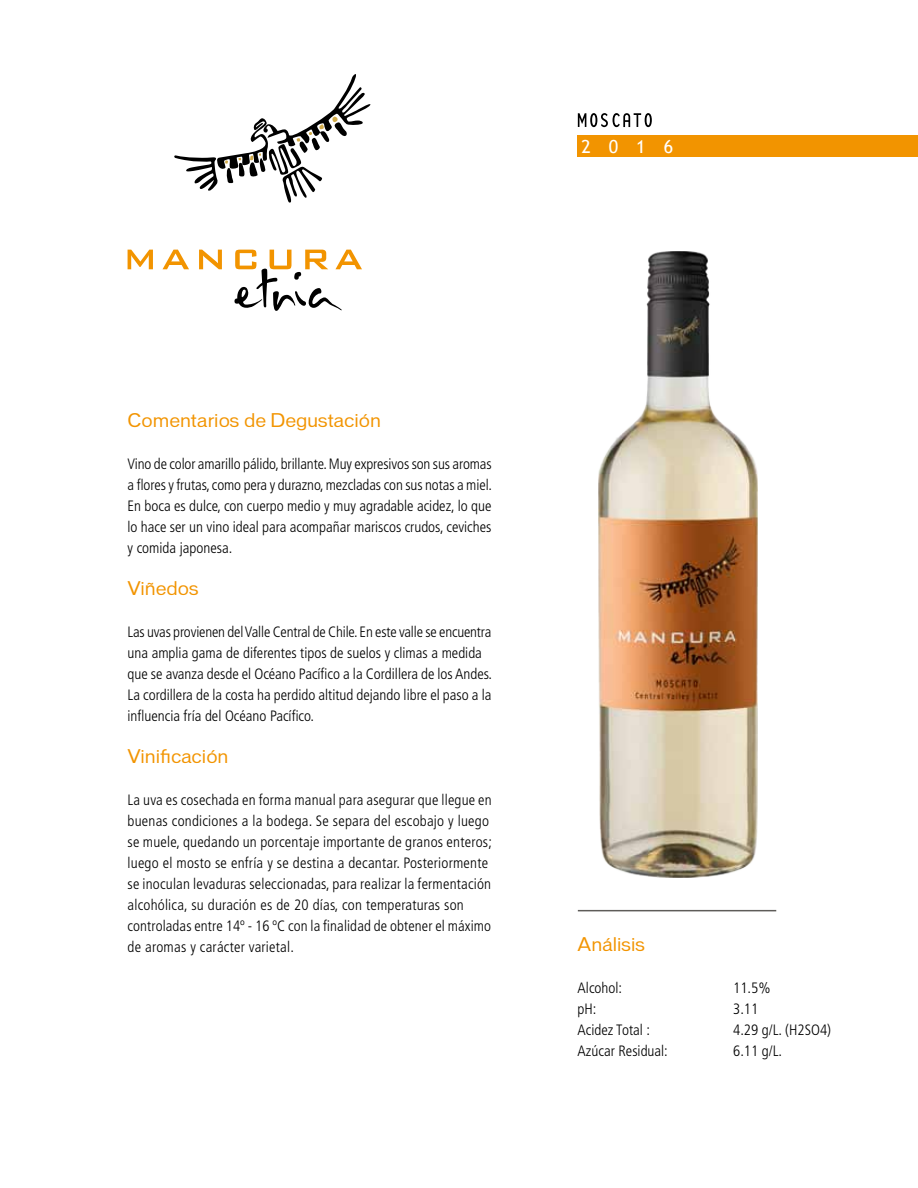
<style>
.page{position:relative;width:918px;height:1188px;background:#fff}
.page>*{position:absolute;margin:0;border:0;box-sizing:border-box;transform-origin:0 0}
.t1{font:18px "Vonnes";color:#f29400}
.t2{font:18px "Trebuchet MS";color:#fff}
.t3{font:300 condensed 15px/21px "Frutiger";letter-spacing:.01em;color:#000}
</style>
<div class="page">
<hr style="left:578px;top:910px;width:198px;height:1px;background:#5e5c59">
<div style="left:578px;top:135px;width:340px;height:22px;background:#f29400"></div>
<svg style="left:128px;top:250px;width:25px;height:19px"></svg>
<svg style="left:163px;top:250px;width:26px;height:19px"></svg>
<svg style="left:199px;top:250px;width:23px;height:19px"></svg>
<svg style="left:234px;top:250px;width:128px;height:61px"></svg>
<svg style="left:174px;top:74px;width:197px;height:129px"></svg>
<img style="left:598px;top:252px;width:160px;height:626px">
<svg style="left:578px;top:113px;width:74px;height:14px"></svg>
<p class="t2" style="left:581px;top:136px;width:93px">2016</p>
<p class="t1" style="left:128px;top:410px;width:255px">Comentarios de Degustación</p>
<p class="t3" style="left:128px;top:454px;width:366px;text-align:justify">Vino de color amarillo pálido, brillante. Muy expresivos son sus aromas a flores y frutas, como pera y durazno, mezcladas con sus notas a miel.<br>En boca es dulce, con cuerpo medio y muy agradable acidez, lo que lo hace ser un vino ideal para acompañar mariscos crudos, ceviches y comida japonesa.</p>
<p class="t1" style="left:128px;top:578px;width:73px">Viñedos</p>
<p class="t3" style="left:128px;top:622px;width:366px">Las uvas provienen del Valle Central de Chile. En este valle se encuentra una amplia gama de diferentes tipos de suelos y climas a medida que se avanza desde el Océano Pacífico a la Cordillera de los Andes.<br>La cordillera de la costa ha perdido altitud dejando libre el paso a la influencia fría del Océano Pacífico.</p>
<p class="t1" style="left:128px;top:746px;width:103px">Vinificación</p>
<p class="t3" style="left:128px;top:790px;width:366px">La uva es cosechada en forma manual para asegurar que llegue en buenas condiciones a la bodega. Se separa del escobajo y luego se muele, quedando un porcentaje importante de granos enteros; luego el mosto se enfría y se destina a decantar. Posteriormente se inoculan levaduras seleccionadas, para realizar la fermentación alcohólica, su duración es de 20 días, con temperaturas son controladas entre 14º - 16 ºC con la finalidad de obtener el máximo de aromas y carácter varietal.</p>
<p class="t1" style="left:578px;top:934px;width:69px">Análisis</p>
<p class="t3" style="left:578px;top:977px;width:92px">Alcohol:<br>pH:<br>Acidez Total :<br>Azúcar Residual:</p>
<p class="t3" style="left:733px;top:977px;width:99px">11.5%<br>3.11<br>4.29 g/L. (H2SO4)<br>6.11 g/L.</p>
</div>
